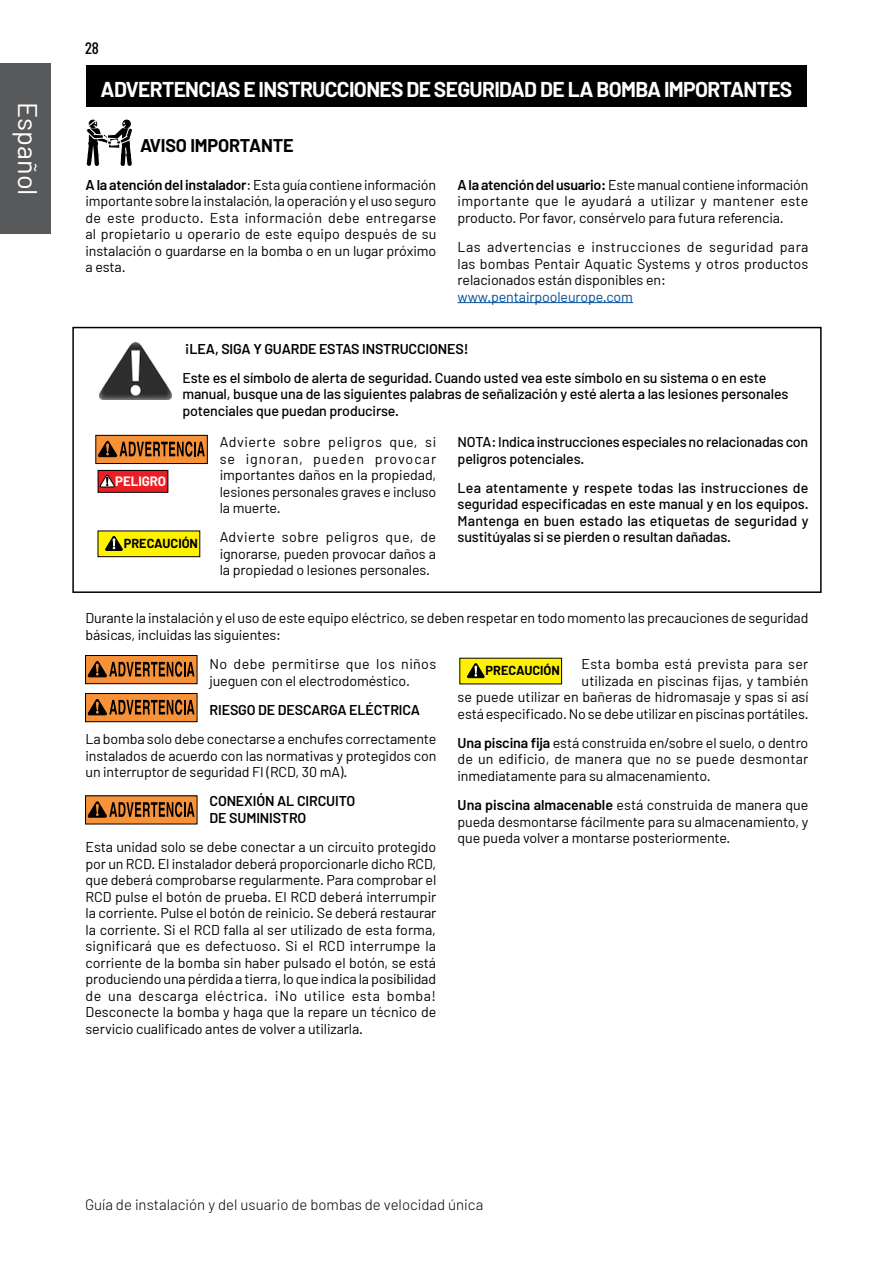
<style>
.page{position:relative;width:893px;height:1263px;background:#fff}
.page>*{position:absolute;margin:0;border:0;box-sizing:border-box;transform-origin:0 0}
.t1{font:27px "Barlow";color:#fff}
.t2{font:700 21px "Barlow";letter-spacing:-.03em;color:#fff}
.t3{font:700 18px "Barlow";letter-spacing:-.01em;color:#000}
.t4{font:500 16.5px "Barlow Condensed";color:#000}
.t5{font:300 15px "Barlow";color:#000}
.t6{font:14.25px/16.5px "Barlow";letter-spacing:-.01em;color:#000;text-align:justify}
.t7{font:500 14.25px/16.5px "Barlow";letter-spacing:-.01em;color:#000}
.t8{font:600 14.25px/16.5px "Barlow";letter-spacing:-.01em;color:#000}
.t9{font:14.25px "Barlow";letter-spacing:-.01em;color:#004f99}
.t10{font:700 13.2px "Barlow";color:#fff}
.t11{font:700 12.75px "Barlow";color:#000}
.s1{font-weight:600}
</style>
<div class="page">
<div style="left:0;top:64px;width:51px;height:170px;background:#58595b"></div>
<div style="left:86px;top:65px;width:721px;height:41px;background:#000"></div>
<svg style="left:86px;top:119px;width:47px;height:47px"></svg>
<hr style="left:458px;top:302px;width:175px;height:1px;background:#004f99">
<svg style="left:99px;top:342px;width:73px;height:58px"></svg>
<div style="left:72px;top:327px;width:750px;height:266px;border:2px solid #000"></div>
<div style="left:96px;top:435px;width:111px;height:28px;background:#f79239"></div>
<div style="left:95px;top:435px;width:113px;height:29px;border:1px solid #000"></div>
<svg style="left:98px;top:441px;width:107px;height:16px"></svg>
<div style="left:98px;top:531px;width:102px;height:26px;background:#fff200"></div>
<div style="left:98px;top:530px;width:102px;height:27px;border:1px solid #000"></div>
<svg style="left:105px;top:536px;width:18px;height:15px"></svg>
<div style="left:86px;top:655px;width:111px;height:29px;background:#f79239"></div>
<div style="left:85px;top:655px;width:113px;height:29px;border:1px solid #000"></div>
<svg style="left:87px;top:661px;width:108px;height:17px"></svg>
<div style="left:86px;top:693px;width:111px;height:29px;background:#f79239"></div>
<div style="left:85px;top:693px;width:113px;height:29px;border:1px solid #000"></div>
<svg style="left:87px;top:699px;width:108px;height:17px"></svg>
<div style="left:86px;top:796px;width:111px;height:28px;background:#f79239"></div>
<svg style="left:87px;top:801px;width:108px;height:17px"></svg>
<div style="left:460px;top:658px;width:102px;height:26px;background:#fff200"></div>
<svg style="left:467px;top:663px;width:18px;height:15px"></svg>
<div style="left:98px;top:470px;width:70px;height:22px;background:#ed1d24"></div>
<div style="left:98px;top:470px;width:70px;height:23px;border:1px solid #000"></div>
<svg style="left:99px;top:474px;width:16px;height:14px"></svg>
<h1 class="t1" style="left:37px;top:102px;width:95px;rotate:90deg">Español</h1>
<p class="t4" style="left:85px;top:39px;width:15px">28</p>
<h2 class="t2" style="left:101px;top:82px;width:693px">ADVERTENCIAS E INSTRUCCIONES DE SEGURIDAD DE LA BOMBA IMPORTANTES</h2>
<p class="t3" style="left:140px;top:139px;width:155px">AVISO IMPORTANTE</p>
<p class="t6" style="left:86px;top:178px;width:352px"><span class="s1">A la atención del instalador</span>: Esta guía contiene información importante sobre la instalación, la operación y el uso seguro de este producto. Esta información debe entregarse al propietario u operario de este equipo después de su instalación o guardarse en la bomba o en un lugar próximo a esta.</p>
<p class="t6" style="left:458px;top:178px;width:352px"><span class="s1">A la atención del usuario:</span> Este manual contiene información importante que le ayudará a utilizar y mantener este producto. Por favor, consérvelo para futura referencia.</p>
<p class="t6" style="left:458px;top:240px;width:352px">Las advertencias e instrucciones de seguridad para las bombas Pentair Aquatic Systems y otros productos relacionados están disponibles en:</p>
<p class="t9" style="left:458px;top:291px;width:177px">www.pentairpooleurope.com</p>
<p class="t8" style="left:185px;top:341px;width:285px">¡LEA, SIGA Y GUARDE ESTAS INSTRUCCIONES!</p>
<p class="t7" style="left:182px;top:369px;width:608px">Este es el símbolo de alerta de seguridad. Cuando usted vea este símbolo en su sistema o en este manual, busque una de las siguientes palabras de señalización y esté alerta a las lesiones personales potenciales que puedan producirse.</p>
<p class="t6" style="left:220px;top:435px;width:218px">Advierte sobre peligros que, si se ignoran, pueden provocar importantes daños en la propiedad, lesiones personales graves e incluso la muerte.</p>
<p class="t6" style="left:220px;top:530px;width:218px">Advierte sobre peligros que, de ignorarse, pueden provocar daños a la propiedad o lesiones personales.</p>
<p class="t7" style="left:458px;top:433px;width:352px">NOTA: Indica instrucciones especiales no relacionadas con peligros potenciales.</p>
<p class="t7" style="left:458px;top:481px;width:352px;text-align:justify">Lea atentamente y respete todas las instrucciones de seguridad especificadas en este manual y en los equipos.<br>Mantenga en buen estado las etiquetas de seguridad y sustitúyalas si se pierden o resultan dañadas.</p>
<p class="t10" style="left:115px;top:474px;width:53px">PELIGRO</p>
<p class="t11" style="left:124px;top:536px;width:76px">PRECAUCIÓN</p>
<p class="t6" style="left:86px;top:611px;width:724px">Durante la instalación y el uso de este equipo eléctrico, se deben respetar en todo momento las precauciones de seguridad básicas, incluidas las siguientes:</p>
<p class="t6" style="left:210px;top:657px;width:228px">No debe permitirse que los niños jueguen con el electrodoméstico.</p>
<p class="t8" style="left:210px;top:703px;width:212px">RIESGO DE DESCARGA ELÉCTRICA</p>
<p class="t6" style="left:86px;top:732px;width:352px">La bomba solo debe conectarse a enchufes correctamente instalados de acuerdo con las normativas y protegidos con un interruptor de seguridad FI (RCD, 30 mA).</p>
<p class="t8" style="left:210px;top:794px;width:147px">CONEXIÓN AL CIRCUITO<br>DE SUMINISTRO</p>
<p class="t6" style="left:86px;top:840px;width:352px">Esta unidad solo se debe conectar a un circuito protegido por un RCD. El instalador deberá proporcionarle dicho RCD, que deberá comprobarse regularmente. Para comprobar el RCD pulse el botón de prueba. El RCD deberá interrumpir la corriente. Pulse el botón de reinicio. Se deberá restaurar la corriente. Si el RCD falla al ser utilizado de esta forma, significará que es defectuoso. Si el RCD interrumpe la corriente de la bomba sin haber pulsado el botón, se está produciendo una pérdida a tierra, lo que indica la posibilidad de una descarga eléctrica. ¡No utilice esta bomba!<br>Desconecte la bomba y haga que la repare un técnico de servicio cualificado antes de volver a utilizarla.</p>
<p class="t6" style="left:458px;top:657px;width:352px;text-align:right">Esta bomba está prevista para ser<br>utilizada en piscinas fijas, y también<br>se puede utilizar en bañeras de hidromasaje y spas si así está especificado. No se debe utilizar en piscinas portátiles.</p>
<p class="t6" style="left:458px;top:736px;width:352px"><span class="s1">Una piscina fija</span> está construida en/sobre el suelo, o dentro de un edificio, de manera que no se puede desmontar inmediatamente para su almacenamiento.</p>
<p class="t6" style="left:458px;top:798px;width:352px"><span class="s1">Una piscina almacenable</span> está construida de manera que pueda desmontarse fácilmente para su almacenamiento, y que pueda volver a montarse posteriormente.</p>
<p class="t11" style="left:486px;top:663px;width:76px">PRECAUCIÓN</p>
<p class="t5" style="left:85px;top:1199px;width:400px">Guía de instalación y del usuario de bombas de velocidad única</p>
</div>
